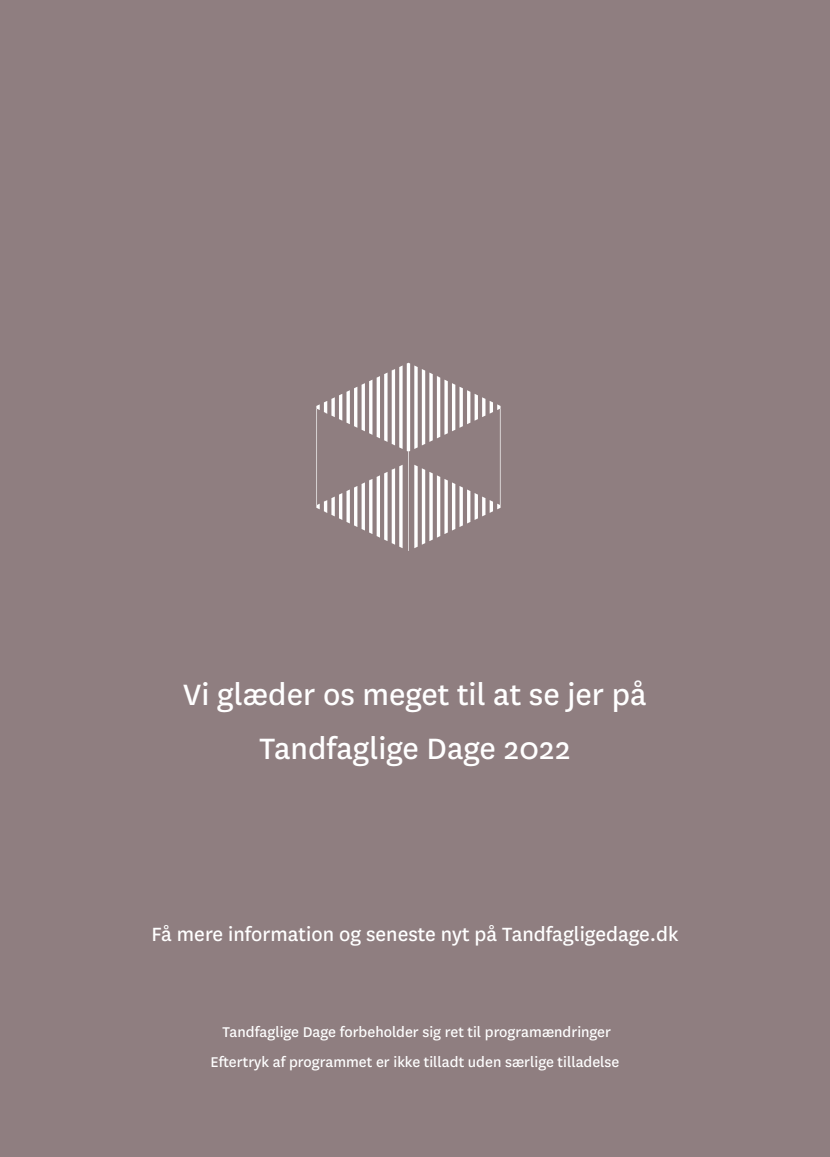
<style>
.page{position:relative;width:830px;height:1157px;background:#fff}
.page>*{position:absolute;margin:0;border:0;box-sizing:border-box;transform-origin:0 0}
.t1{font:34.35px/53.4px "National";color:#fff;text-align:center}
.t2{font:22.35px "National";color:#fff}
.t3{font:16.5px/29.4px "National";color:#fff;text-align:center}
</style>
<div class="page">
<div style="left:0;top:0;width:829px;height:1157px;background:#8f7e80"></div>
<svg style="left:316px;top:363px;width:184px;height:188px"></svg>
<hr style="left:499px;top:408px;width:1px;height:97px;background:#fff">
<h1 class="t1" style="left:183px;top:666px;width:464px">Vi glæder os meget til at se jer på<br>Tandfaglige Dage 2022</h1>
<h2 class="t2" style="left:151px;top:919px;width:528px">Få mere information og seneste nyt på Tandfagligedage.dk</h2>
<p class="t3" style="left:210px;top:1016px;width:410px">Tandfaglige Dage forbeholder sig ret til programændringer<br>Eftertryk af programmet er ikke tilladt uden særlige tilladelse</p>
</div>
